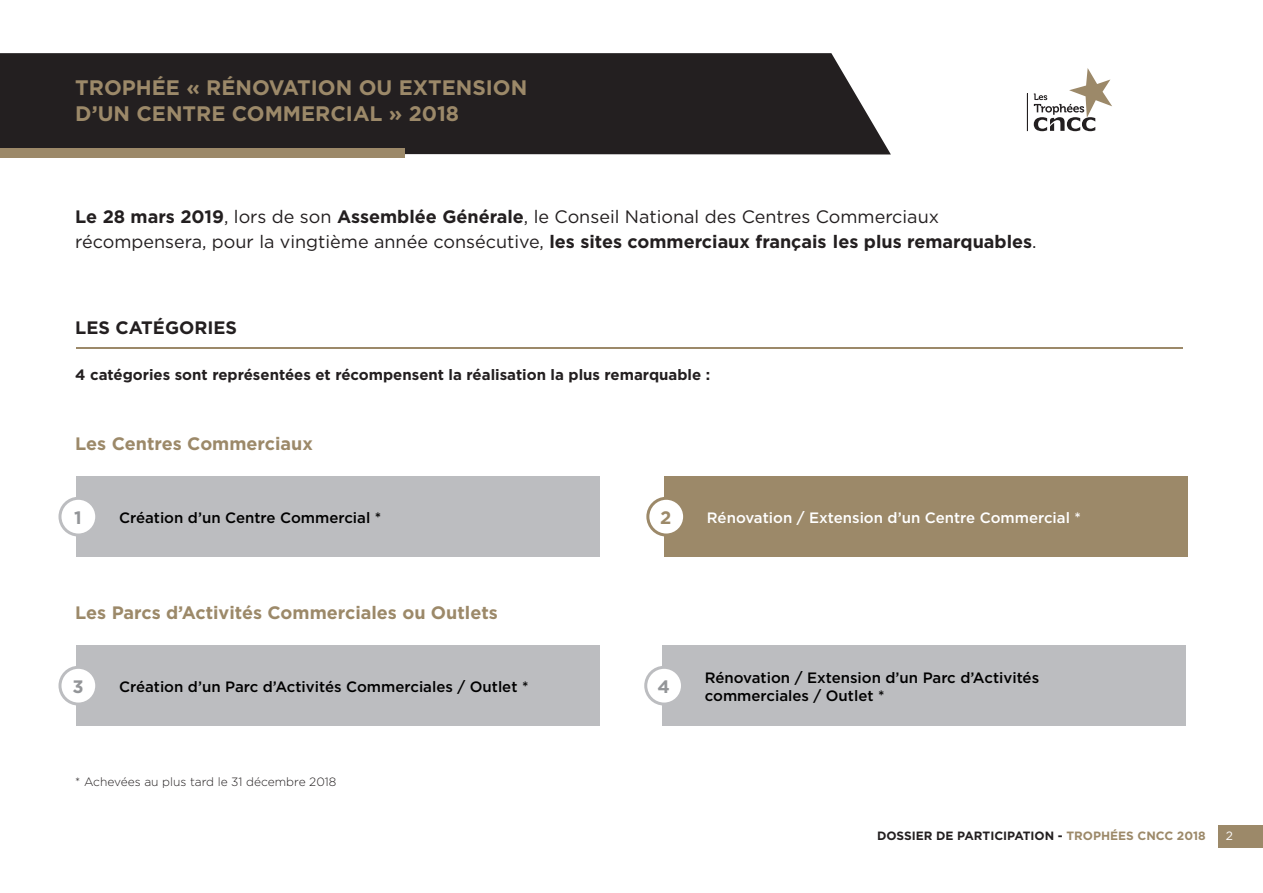
<style>
.page{position:relative;width:1263px;height:893px;background:#fff}
.page>*{position:absolute;margin:0;border:0;box-sizing:border-box;transform-origin:0 0}
.t1{font:700 21px/25.2px "Gotham";color:#9c8969}
.t2{font:18px/25.2px "Gotham";color:#231f20}
.t3{font:700 18px "Gotham";color:#9c8969}
.t4{font:700 18px "Gotham";color:#231f20}
.t5{font:700 18px "Gotham";color:#939598}
.t6{font:500 15px/18px "Gotham";color:#000}
.t7{font:700 15px "Gotham";color:#231f20}
.t8{font:500 15px "Gotham";color:#fff}
.t9{font:700 12px "Gotham";color:#231f20}
.t10{font:300 12px "Gotham";color:#231f20}
.t11{font:12px "Gotham";color:#fff}
.s1{font-weight:700}
.s2{color:#9c8969}
</style>
<div class="page">
<div style="left:0;top:53px;width:891px;height:101px;background:#231f20"></div>
<div style="left:0;top:148px;width:405px;height:9px;background:#9c8969"></div>
<div style="left:1218px;top:825px;width:45px;height:22px;background:#9c8969"></div>
<hr style="left:1027px;top:93px;width:1px;height:38px;background:#231f20">
<svg style="left:1034px;top:68px;width:78px;height:63px"></svg>
<hr style="left:77px;top:347px;width:1106px;height:2px;background:#9c8969">
<div style="left:77px;top:476px;width:523px;height:81px;background:#bcbdc0"></div>
<div style="left:77px;top:645px;width:523px;height:81px;background:#bcbdc0"></div>
<div style="left:662px;top:645px;width:523px;height:81px;background:#bcbdc0"></div>
<div style="left:664px;top:476px;width:523px;height:81px;background:#9c8969"></div>
<div style="left:60px;top:498px;width:37px;height:37px;background:#fff;border-radius:50%"></div>
<div style="left:58px;top:497px;width:40px;height:39px;border:3px solid #bcbdc0;border-radius:50%"></div>
<div style="left:60px;top:667px;width:37px;height:37px;background:#fff;border-radius:50%"></div>
<div style="left:58px;top:666px;width:40px;height:39px;border:3px solid #bcbdc0;border-radius:50%"></div>
<div style="left:646px;top:667px;width:36px;height:37px;background:#fff;border-radius:50%"></div>
<div style="left:644px;top:666px;width:40px;height:39px;border:3px solid #bcbdc0;border-radius:50%"></div>
<div style="left:648px;top:498px;width:37px;height:37px;background:#fff;border-radius:50%"></div>
<div style="left:646px;top:497px;width:40px;height:39px;border:3px solid #9c8969;border-radius:50%"></div>
<p class="t1" style="left:75px;top:75px;width:454px">TROPHÉE « RÉNOVATION OU EXTENSION<br>D’UN CENTRE COMMERCIAL » 2018</p>
<p class="t2" style="left:75px;top:203px;width:963px"><span class="s1">Le 28 mars 2019</span>, lors de son <span class="s1">Assemblée Générale</span>, le Conseil National des Centres Commerciaux récompensera, pour la vingtième année consécutive, <span class="s1">les sites commerciaux français les plus remarquables</span>.</p>
<p class="t4" style="left:75px;top:316px;width:163px">LES CATÉGORIES</p>
<p class="t7" style="left:75px;top:365px;width:636px">4 catégories sont représentées et récompensent la réalisation la plus remarquable :</p>
<p class="t3" style="left:75px;top:432px;width:239px">Les Centres Commerciaux</p>
<p class="t5" style="left:74px;top:506px;width:9px">1</p>
<p class="t8" style="left:707px;top:507px;width:375px">Rénovation / Extension d’un Centre Commercial *</p>
<p class="t3" style="left:660px;top:506px;width:13px">2</p>
<p class="t6" style="left:119px;top:508px;width:264px">Création d’un Centre Commercial *</p>
<p class="t3" style="left:75px;top:600px;width:424px">Les Parcs d’Activités Commerciales ou Outlets</p>
<p class="t6" style="left:119px;top:677px;width:411px">Création d’un Parc d’Activités Commerciales / Outlet *</p>
<p class="t6" style="left:705px;top:668px;width:336px">Rénovation / Extension d’un Parc d’Activités commerciales / Outlet *</p>
<p class="t5" style="left:72px;top:675px;width:13px">3</p>
<p class="t5" style="left:657px;top:675px;width:14px">4</p>
<p class="t10" style="left:75px;top:774px;width:263px">* Achevées au plus tard le 31 décembre 2018</p>
<p class="t9" style="left:877px;top:828px;width:330px">DOSSIER DE PARTICIPATION - <span class="s2">TROPHÉES CNCC 2018</span></p>
<p class="t11" style="left:1226px;top:828px;width:9px">2</p>
</div>
